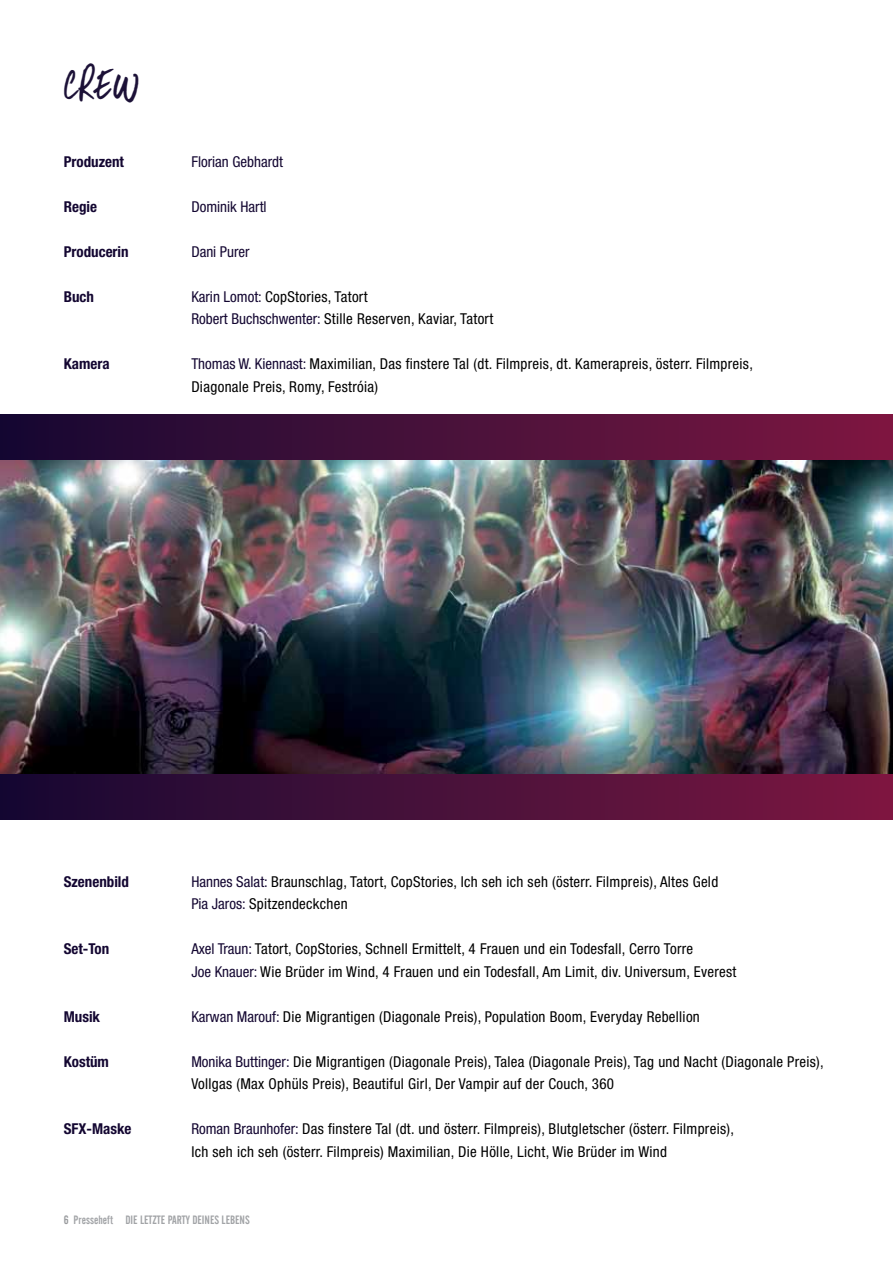
<style>
.page{position:relative;width:893px;height:1263px;background:#fff}
.page>*{position:absolute;margin:0;border:0;box-sizing:border-box;transform-origin:0 0}
.t1{font:45px "DK Same Same But Different";color:#1c1137}
.t2{font:condensed 15px/22.5px "Helvetica Neue";letter-spacing:.02em;color:#000}
.t3{font:700 condensed 15px "Helvetica Neue";color:#130631}
.t4{font:condensed 15px "Helvetica Neue";color:#130631}
.t5{font:12px "Alternate Gothic No 2 BT";color:#a2a4a7}
.s1{color:#130631}
.s2{color:#989a9d}
</style>
<div class="page">
<img style="left:0;top:459px;width:893px;height:315px">
<div style="left:0;top:414px;width:893px;height:45px;background:linear-gradient(to right,#150932,#7d1741)"></div>
<div style="left:0;top:774px;width:893px;height:45px;background:linear-gradient(to right,#150932,#7d1741)"></div>
<hr style="left:892px;top:774px;width:1px;height:45px;background:#7f1540">
<hr style="left:892px;top:414px;width:1px;height:45px;background:#7f1540">
<h1 class="t1" style="left:64px;top:57px;width:77px">CREW</h1>
<p class="t3" style="left:64px;top:152px;width:62px">Produzent</p>
<p class="t4" style="left:191px;top:153px;width:93px">Florian Gebhardt</p>
<p class="t3" style="left:64px;top:197px;width:35px">Regie</p>
<p class="t4" style="left:191px;top:198px;width:77px">Dominik Hartl</p>
<p class="t3" style="left:64px;top:242px;width:66px">Producerin</p>
<p class="t4" style="left:191px;top:243px;width:60px">Dani Purer</p>
<p class="t3" style="left:64px;top:287px;width:32px">Buch</p>
<p class="t2" style="left:191px;top:285px;width:303px"><span class="s1">Karin Lomot:</span> CopStories, Tatort<br><span class="s1">Robert Buchschwenter:</span> Stille Reserven, Kaviar, Tatort</p>
<p class="t3" style="left:64px;top:355px;width:47px">Kamera</p>
<p class="t2" style="left:191px;top:352px;width:563px"><span class="s1">Thomas W. Kiennast:</span> Maximilian, Das finstere Tal (dt. Filmpreis, dt. Kamerapreis, österr. Filmpreis,<br>Diagonale Preis, Romy, Festróia)</p>
<p class="t3" style="left:64px;top:872px;width:67px">Szenenbild</p>
<p class="t2" style="left:191px;top:870px;width:528px"><span class="s1">Hannes Salat:</span> Braunschlag, Tatort, CopStories, Ich seh ich seh (österr. Filmpreis), Altes Geld<br><span class="s1">Pia Jaros:</span> Spitzendeckchen</p>
<p class="t3" style="left:64px;top:940px;width:47px">Set-Ton</p>
<p class="t2" style="left:191px;top:937px;width:546px"><span class="s1">Axel Traun:</span> Tatort, CopStories, Schnell Ermittelt, 4 Frauen und ein Todesfall, Cerro Torre<br><span class="s1">Joe Knauer:</span> Wie Brüder im Wind, 4 Frauen und ein Todesfall, Am Limit, div. Universum, Everest</p>
<p class="t3" style="left:64px;top:1007px;width:38px">Musik</p>
<p class="t2" style="left:191px;top:1005px;width:510px"><span class="s1">Karwan Marouf:</span> Die Migrantigen (Diagonale Preis), Population Boom, Everyday Rebellion</p>
<p class="t3" style="left:64px;top:1052px;width:47px">Kostüm</p>
<p class="t2" style="left:191px;top:1050px;width:634px"><span class="s1">Monika Buttinger:</span> Die Migrantigen (Diagonale Preis), Talea (Diagonale Preis), Tag und Nacht (Diagonale Preis),<br>Vollgas (Max Ophüls Preis), Beautiful Girl, Der Vampir auf der Couch, 360</p>
<p class="t3" style="left:64px;top:1120px;width:69px">SFX-Maske</p>
<p class="t2" style="left:191px;top:1117px;width:544px"><span class="s1">Roman Braunhofer:</span> Das finstere Tal (dt. und österr. Filmpreis), Blutgletscher (österr. Filmpreis),<br>Ich seh ich seh (österr. Filmpreis) Maximilian, Die Hölle, Licht, Wie Brüder im Wind</p>
<p class="t5" style="left:64px;top:1213px;width:188px"><span class="s2">6</span> PRESSEHEFT DIE LETZTE PARTY DEINES LEBENS</p>
</div>
